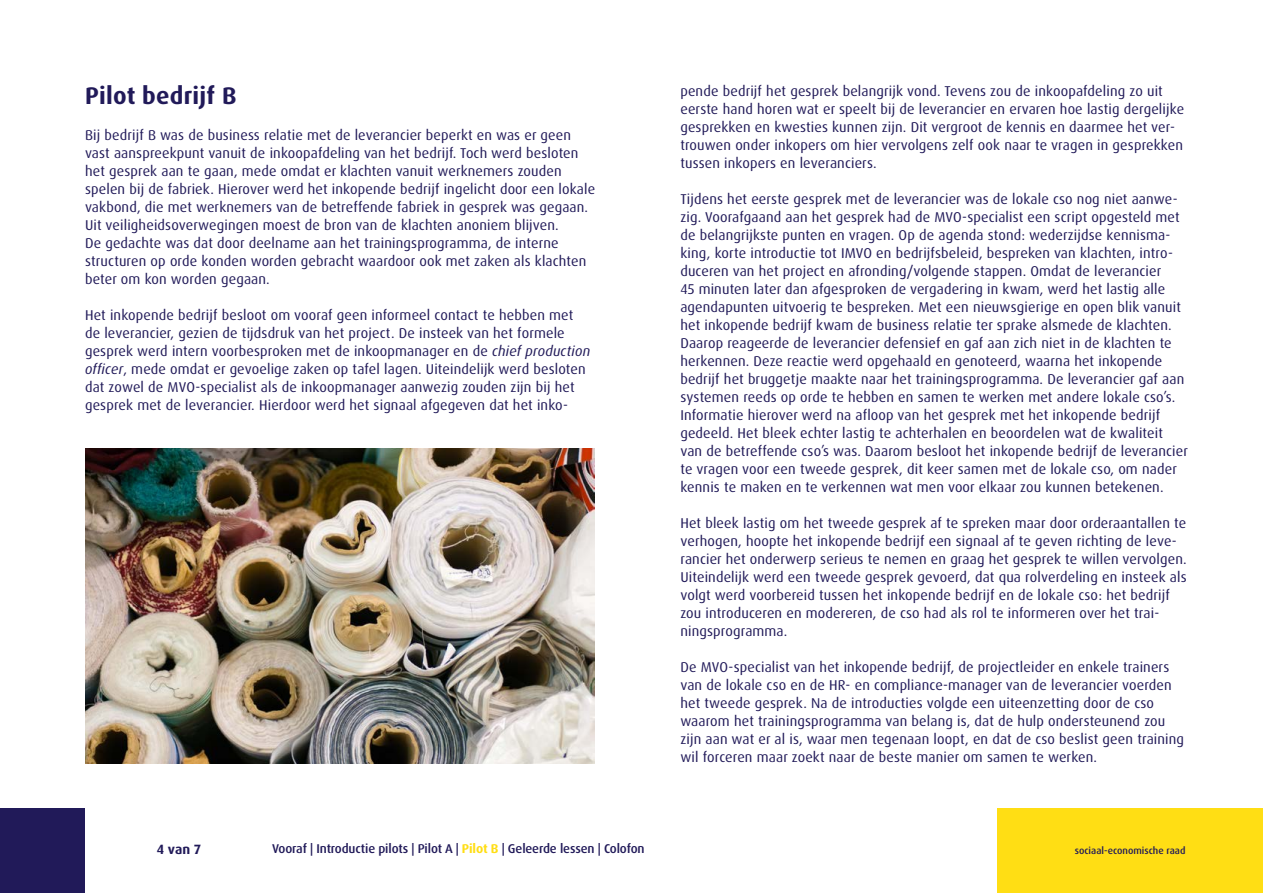
<style>
.page{position:relative;width:1263px;height:893px;background:#fff}
.page>*{position:absolute;margin:0;border:0;box-sizing:border-box;transform-origin:0 0}
.t1{font:700 24px "Dax OT";letter-spacing:.01em;color:#211a59}
.t2{font:14.25px/18px "Dax OT";letter-spacing:.01em;color:#211a59}
.t3{font:700 13.5px "Dax OT";color:#211a59}
.t4{font:500 12.75px "Dax OT";letter-spacing:-.01em;color:#211a59}
.t5{font:500 9.9px "Dax OT";color:#211a59}
.s1{font-style:italic}
.s2{font-weight:700;color:#ffde14}
</style>
<div class="page">
<div style="left:0;top:808px;width:85px;height:85px;background:#211a59"></div>
<div style="left:997px;top:808px;width:266px;height:85px;background:#ffde14"></div>
<img style="left:85px;top:448px;width:509px;height:315px">
<h1 class="t1" style="left:85px;top:80px;width:153px">Pilot bedrijf B</h1>
<p class="t2" style="left:85px;top:126px;width:512px">Bij bedrijf B was de business relatie met de leverancier beperkt en was er geen vast aanspreekpunt vanuit de inkoopafdeling van het bedrijf. Toch werd besloten het gesprek aan te gaan, mede omdat er klachten vanuit werknemers zouden spelen bij de fabriek. Hierover werd het inkopende bedrijf ingelicht door een lokale vakbond, die met werknemers van de betreffende fabriek in gesprek was gegaan.<br>Uit veiligheidsoverwegingen moest de bron van de klachten anoniem blijven.<br>De gedachte was dat door deelname aan het trainingsprogramma, de interne structuren op orde konden worden gebracht waardoor ook met zaken als klachten beter om kon worden gegaan.</p>
<p class="t2" style="left:85px;top:306px;width:507px">Het inkopende bedrijf besloot om vooraf geen informeel contact te hebben met de leverancier, gezien de tijdsdruk van het project. De insteek van het formele gesprek werd intern voorbesproken met de inkoopmanager en de <span class="s1">chief production officer</span>, mede omdat er gevoelige zaken op tafel lagen. Uiteindelijk werd besloten dat zowel de MVO-specialist als de inkoopmanager aanwezig zouden zijn bij het gesprek met de leverancier. Hierdoor werd het signaal afgegeven dat het inko-</p>
<p class="t2" style="left:680px;top:82px;width:505px">pende bedrijf het gesprek belangrijk vond. Tevens zou de inkoopafdeling zo uit eerste hand horen wat er speelt bij de leverancier en ervaren hoe lastig dergelijke gesprekken en kwesties kunnen zijn. Dit vergroot de kennis en daarmee het ver&shy;trouwen onder inkopers om hier vervolgens zelf ook naar te vragen in gesprekken tussen inkopers en leveranciers.</p>
<p class="t2" style="left:680px;top:190px;width:509px">Tijdens het eerste gesprek met de leverancier was de lokale cso nog niet aanwe&shy;zig. Voorafgaand aan het gesprek had de MVO-specialist een script opgesteld met de belangrijkste punten en vragen. Op de agenda stond: wederzijdse kennisma&shy;king, korte introductie tot IMVO en bedrijfsbeleid, bespreken van klachten, intro&shy;duceren van het project en afronding/volgende stappen. Omdat de leverancier<br>45 minuten later dan afgesproken de vergadering in kwam, werd het lastig alle agendapunten uitvoerig te bespreken. Met een nieuwsgierige en open blik vanuit het inkopende bedrijf kwam de business relatie ter sprake alsmede de klachten.<br>Daarop reageerde de leverancier defensief en gaf aan zich niet in de klachten te herkennen. Deze reactie werd opgehaald en genoteerd, waarna het inkopende bedrijf het bruggetje maakte naar het trainingsprogramma. De leverancier gaf aan systemen reeds op orde te hebben en samen te werken met andere lokale cso’s.<br>Informatie hierover werd na afloop van het gesprek met het inkopende bedrijf gedeeld. Het bleek echter lastig te achterhalen en beoordelen wat de kwaliteit van de betreffende cso’s was. Daarom besloot het inkopende bedrijf de leverancier te vragen voor een tweede gesprek, dit keer samen met de lokale cso, om nader kennis te maken en te verkennen wat men voor elkaar zou kunnen betekenen.</p>
<p class="t2" style="left:680px;top:514px;width:508px">Het bleek lastig om het tweede gesprek af te spreken maar door orderaantallen te verhogen, hoopte het inkopende bedrijf een signaal af te geven richting de leve&shy;rancier het onderwerp serieus te nemen en graag het gesprek te willen vervolgen.<br>Uiteindelijk werd een tweede gesprek gevoerd, dat qua rolverdeling en insteek als volgt werd voorbereid tussen het inkopende bedrijf en de lokale cso: het bedrijf zou introduceren en modereren, de cso had als rol te informeren over het trai&shy;ningsprogramma.</p>
<p class="t2" style="left:680px;top:658px;width:505px">De MVO-specialist van het inkopende bedrijf, de projectleider en enkele trainers van de lokale cso en de HR- en compliance-manager van de leverancier voerden het tweede gesprek. Na de introducties volgde een uiteenzetting door de cso waarom het trainingsprogramma van belang is, dat de hulp ondersteunend zou zijn aan wat er al is, waar men tegenaan loopt, en dat de cso beslist geen training wil forceren maar zoekt naar de beste manier om samen te werken.</p>
<p class="t3" style="left:157px;top:840px;width:46px">4 van 7</p>
<p class="t4" style="left:272px;top:840px;width:374px">Vooraf | Introductie pilots | Pilot A | <span class="s2">Pilot B</span> | Geleerde lessen | Colofon</p>
<p class="t5" style="left:1075px;top:845px;width:112px">sociaal-economische raad</p>
</div>
